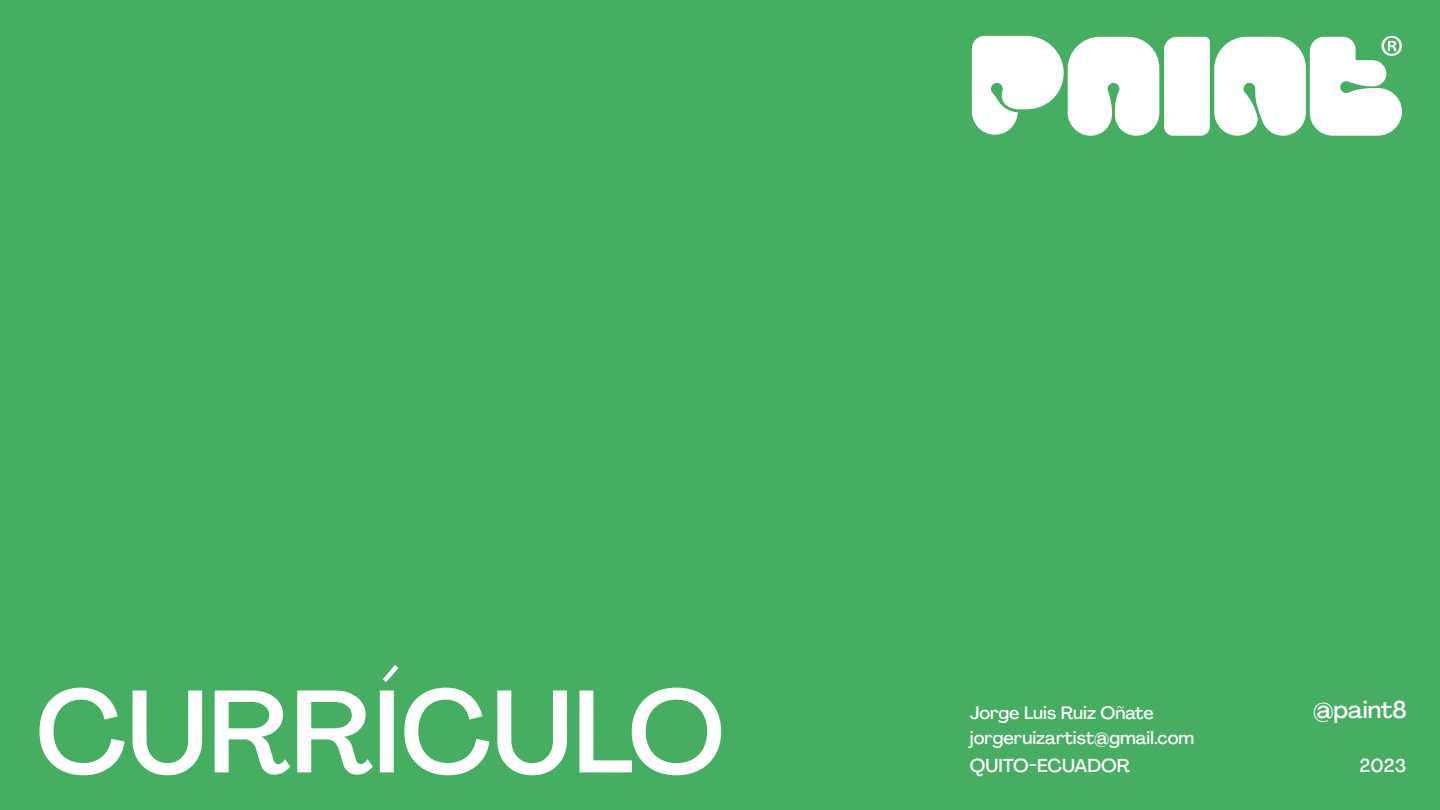
<style>
.page{position:relative;width:1440px;height:810px;background:#45ae61}
.page>*{position:absolute;margin:0;border:0;box-sizing:border-box;transform-origin:0 0}
.t1{font:115.65px "Agrandir Variable";color:#fff}
.t2{font:23.85px "Agrandir Variable";color:#fff}
.t3{font:18.52px "Agrandir Variable";color:#fff}
.t4{font:17.77px/24.8px "Agrandir Variable";color:#fff}
</style>
<div class="page">
<svg style="left:972px;top:36px;width:430px;height:100px"></svg>
<h1 class="t1" style="left:36px;top:661px;width:691px">CURRÍCULO</h1>
<p class="t4" style="left:970px;top:700px;width:226px">Jorge Luis Ruiz Oñate jorgeruizartist@gmail.com</p>
<h2 class="t2" style="left:1313px;top:695px;width:95px">@paint8</h2>
<p class="t3" style="left:970px;top:754px;width:162px">QUITO-ECUADOR</p>
<p class="t3" style="left:1360px;top:754px;width:48px">2023</p>
</div>
